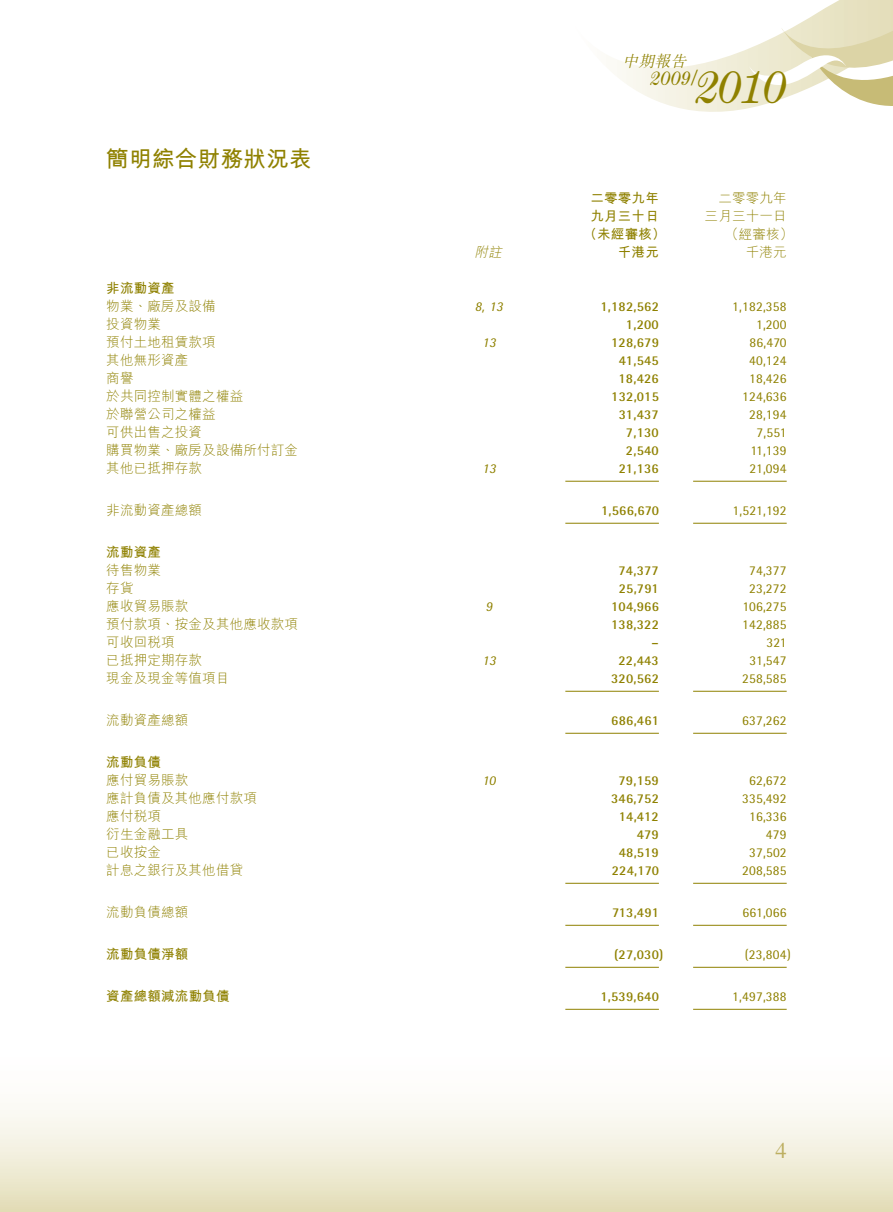
<style>
.page{position:relative;width:893px;height:1212px;background:#fff}
.page>*{position:absolute;margin:0;border:0;box-sizing:border-box;transform-origin:0 0}
.t1{font:italic 48.6px "Century Expanded LT Std";color:#8f8100}
.t2{font:700 22.5px "M Hei HK";letter-spacing:.015em;color:#8f8100}
.t3{font:italic 20.7px "Century Expanded LT Std";color:#8f8100}
.t4{font:italic 300 15.75px "M Sung HK";color:#8f8100}
.t5{font:300 13.5px "M Hei HK";letter-spacing:.015em;color:#8f8100}
.t6{font:13.5px "Rotis Semi Sans";letter-spacing:.015em;color:#8f8100}
.t7{font:700 13.5px "Rotis Semi Sans";letter-spacing:.015em;color:#8f8100}
.t8{font:700 13.5px "M Hei HK";letter-spacing:.015em;color:#8f8100}
.t9{font:italic 13.5px "Rotis Semi Sans";letter-spacing:.015em;color:#8f8100}
.t10{font:italic 300 13.5px "M Hei HK";color:#8f8100}
</style>
<div class="page">
<svg style="left:617px;top:48px;width:132px;height:64px"></svg>
<svg style="left:749px;top:0;width:144px;height:108px"></svg>
<div style="left:0;top:1033px;width:893px;height:179px;background:linear-gradient(to bottom,#fff,#e7e2c2)"></div>
<svg style="left:0;top:1033px;width:1px;height:179px"></svg>
<hr style="left:565px;top:481px;width:94px;height:1px;background:#8f8100">
<hr style="left:693px;top:481px;width:94px;height:1px;background:#8f8100">
<hr style="left:565px;top:523px;width:94px;height:1px;background:#8f8100">
<hr style="left:693px;top:523px;width:94px;height:1px;background:#8f8100">
<hr style="left:565px;top:691px;width:94px;height:1px;background:#8f8100">
<hr style="left:693px;top:691px;width:94px;height:1px;background:#8f8100">
<hr style="left:565px;top:733px;width:94px;height:1px;background:#8f8100">
<hr style="left:693px;top:733px;width:94px;height:1px;background:#8f8100">
<hr style="left:565px;top:883px;width:94px;height:1px;background:#8f8100">
<hr style="left:693px;top:883px;width:94px;height:1px;background:#8f8100">
<hr style="left:565px;top:925px;width:94px;height:1px;background:#8f8100">
<hr style="left:693px;top:925px;width:94px;height:1px;background:#8f8100">
<hr style="left:565px;top:967px;width:94px;height:1px;background:#8f8100">
<hr style="left:693px;top:967px;width:94px;height:1px;background:#8f8100">
<hr style="left:565px;top:1009px;width:94px;height:1px;background:#8f8100">
<hr style="left:693px;top:1009px;width:94px;height:1px;background:#8f8100">
<svg style="left:776px;top:1143px;width:10px;height:15px"></svg>
<p class="t4" style="left:622px;top:50px;width:70px">中期報告</p>
<h3 class="t3" style="left:650px;top:65px;width:48px">2009/</h3>
<h1 class="t1" style="left:695px;top:57px;width:94px">2010</h1>
<h2 class="t2" style="left:106px;top:142px;width:207px">簡明綜合財務狀況表</h2>
<p class="t8" style="left:590px;top:188px;width:70px">二零零九年</p>
<p class="t5" style="left:718px;top:188px;width:70px">二零零九年</p>
<p class="t8" style="left:590px;top:206px;width:70px">九月三十日</p>
<p class="t5" style="left:705px;top:206px;width:84px">三月三十一日</p>
<p class="t8" style="left:583px;top:224px;width:84px">（未經審核）</p>
<p class="t5" style="left:725px;top:224px;width:70px">（經審核(</p>
<p class="t10" style="left:474px;top:242px;width:33px">附註</p>
<p class="t8" style="left:618px;top:242px;width:42px">千港元</p>
<p class="t5" style="left:746px;top:242px;width:42px">千港元</p>
<p class="t8" style="left:106px;top:278px;width:70px">非流動資產</p>
<p class="t5" style="left:106px;top:296px;width:111px">物業、廠房及設備</p>
<p class="t9" style="left:475px;top:298px;width:30px">8, 13</p>
<p class="t7" style="left:600px;top:298px;width:60px">1,182,562</p>
<p class="t6" style="left:732px;top:298px;width:56px">1,182,358</p>
<p class="t5" style="left:106px;top:314px;width:56px">投資物業</p>
<p class="t7" style="left:626px;top:316px;width:34px">1,200</p>
<p class="t6" style="left:756px;top:316px;width:32px">1,200</p>
<p class="t5" style="left:106px;top:332px;width:111px">預付土地租賃款項</p>
<p class="t9" style="left:482px;top:334px;width:15px">13</p>
<p class="t7" style="left:611px;top:334px;width:49px">128,679</p>
<p class="t6" style="left:749px;top:334px;width:39px">86,470</p>
<p class="t5" style="left:106px;top:350px;width:84px">其他無形資產</p>
<p class="t7" style="left:619px;top:352px;width:42px">41,545</p>
<p class="t6" style="left:749px;top:352px;width:39px">40,124</p>
<p class="t5" style="left:106px;top:368px;width:29px">商譽</p>
<p class="t7" style="left:618px;top:370px;width:42px">18,426</p>
<p class="t6" style="left:749px;top:370px;width:39px">18,426</p>
<p class="t5" style="left:106px;top:386px;width:138px">於共同控制實體之權益</p>
<p class="t7" style="left:611px;top:388px;width:49px">132,015</p>
<p class="t6" style="left:742px;top:388px;width:46px">124,636</p>
<p class="t5" style="left:106px;top:404px;width:111px">於聯營公司之權益</p>
<p class="t7" style="left:619px;top:406px;width:42px">31,437</p>
<p class="t6" style="left:749px;top:406px;width:39px">28,194</p>
<p class="t5" style="left:106px;top:422px;width:97px">可供出售之投資</p>
<p class="t7" style="left:626px;top:424px;width:34px">7,130</p>
<p class="t6" style="left:756px;top:424px;width:32px">7,551</p>
<p class="t5" style="left:106px;top:440px;width:193px">購買物業、廠房及設備所付訂金</p>
<p class="t7" style="left:626px;top:442px;width:34px">2,540</p>
<p class="t6" style="left:750px;top:442px;width:38px">11,139</p>
<p class="t5" style="left:106px;top:458px;width:97px">其他已抵押存款</p>
<p class="t9" style="left:482px;top:460px;width:15px">13</p>
<p class="t7" style="left:619px;top:460px;width:42px">21,136</p>
<p class="t6" style="left:749px;top:460px;width:39px">21,094</p>
<p class="t5" style="left:106px;top:500px;width:97px">非流動資產總額</p>
<p class="t8" style="left:106px;top:542px;width:56px">流動資產</p>
<p class="t7" style="left:601px;top:502px;width:59px">1,566,670</p>
<p class="t6" style="left:733px;top:502px;width:56px">1,521,192</p>
<p class="t5" style="left:106px;top:560px;width:56px">待售物業</p>
<p class="t7" style="left:618px;top:562px;width:42px">74,377</p>
<p class="t6" style="left:749px;top:562px;width:39px">74,377</p>
<p class="t5" style="left:106px;top:578px;width:29px">存貨</p>
<p class="t7" style="left:619px;top:580px;width:42px">25,791</p>
<p class="t6" style="left:749px;top:580px;width:39px">23,272</p>
<p class="t5" style="left:106px;top:596px;width:84px">應收貿易賬款</p>
<p class="t9" style="left:485px;top:598px;width:8px">9</p>
<p class="t7" style="left:611px;top:598px;width:49px">104,966</p>
<p class="t6" style="left:743px;top:598px;width:46px">106,275</p>
<p class="t5" style="left:106px;top:614px;width:193px">預付款項、按金及其他應收款項</p>
<p class="t7" style="left:611px;top:616px;width:49px">138,322</p>
<p class="t6" style="left:742px;top:616px;width:46px">142,885</p>
<p class="t5" style="left:106px;top:632px;width:70px">可收回稅項</p>
<p class="t7" style="left:652px;top:634px;width:9px">–</p>
<p class="t6" style="left:766px;top:634px;width:22px">321</p>
<p class="t5" style="left:106px;top:650px;width:97px">已抵押定期存款</p>
<p class="t9" style="left:482px;top:652px;width:15px">13</p>
<p class="t7" style="left:618px;top:652px;width:42px">22,443</p>
<p class="t6" style="left:749px;top:652px;width:39px">31,547</p>
<p class="t5" style="left:106px;top:668px;width:125px">現金及現金等值項目</p>
<p class="t7" style="left:611px;top:670px;width:49px">320,562</p>
<p class="t6" style="left:742px;top:670px;width:46px">258,585</p>
<p class="t5" style="left:106px;top:710px;width:84px">流動資產總額</p>
<p class="t8" style="left:106px;top:752px;width:56px">流動負債</p>
<p class="t7" style="left:611px;top:712px;width:49px">686,461</p>
<p class="t6" style="left:742px;top:712px;width:46px">637,262</p>
<p class="t5" style="left:106px;top:770px;width:84px">應付貿易賬款</p>
<p class="t9" style="left:482px;top:772px;width:15px">10</p>
<p class="t7" style="left:618px;top:772px;width:42px">79,159</p>
<p class="t6" style="left:749px;top:772px;width:39px">62,672</p>
<p class="t5" style="left:106px;top:788px;width:152px">應計負債及其他應付款項</p>
<p class="t7" style="left:611px;top:790px;width:49px">346,752</p>
<p class="t6" style="left:742px;top:790px;width:46px">335,492</p>
<p class="t5" style="left:106px;top:806px;width:56px">應付稅項</p>
<p class="t7" style="left:619px;top:808px;width:42px">14,412</p>
<p class="t6" style="left:749px;top:808px;width:39px">16,336</p>
<p class="t5" style="left:106px;top:824px;width:84px">衍生金融工具</p>
<p class="t7" style="left:637px;top:826px;width:24px">479</p>
<p class="t6" style="left:766px;top:826px;width:22px">479</p>
<p class="t5" style="left:106px;top:842px;width:56px">已收按金</p>
<p class="t7" style="left:619px;top:844px;width:42px">48,519</p>
<p class="t6" style="left:749px;top:844px;width:39px">37,502</p>
<p class="t5" style="left:106px;top:860px;width:138px">計息之銀行及其他借貸</p>
<p class="t7" style="left:612px;top:862px;width:49px">224,170</p>
<p class="t6" style="left:742px;top:862px;width:46px">208,585</p>
<p class="t5" style="left:106px;top:902px;width:84px">流動負債總額</p>
<p class="t7" style="left:612px;top:904px;width:48px">713,491</p>
<p class="t6" style="left:743px;top:904px;width:46px">661,066</p>
<p class="t8" style="left:106px;top:944px;width:84px">流動負債淨額</p>
<p class="t7" style="left:614px;top:946px;width:51px">)27,030(</p>
<p class="t6" style="left:745px;top:946px;width:48px">)23,804(</p>
<p class="t8" style="left:106px;top:986px;width:125px">資產總額減流動負債</p>
<p class="t7" style="left:600px;top:988px;width:60px">1,539,640</p>
<p class="t6" style="left:732px;top:988px;width:56px">1,497,388</p>
</div>
